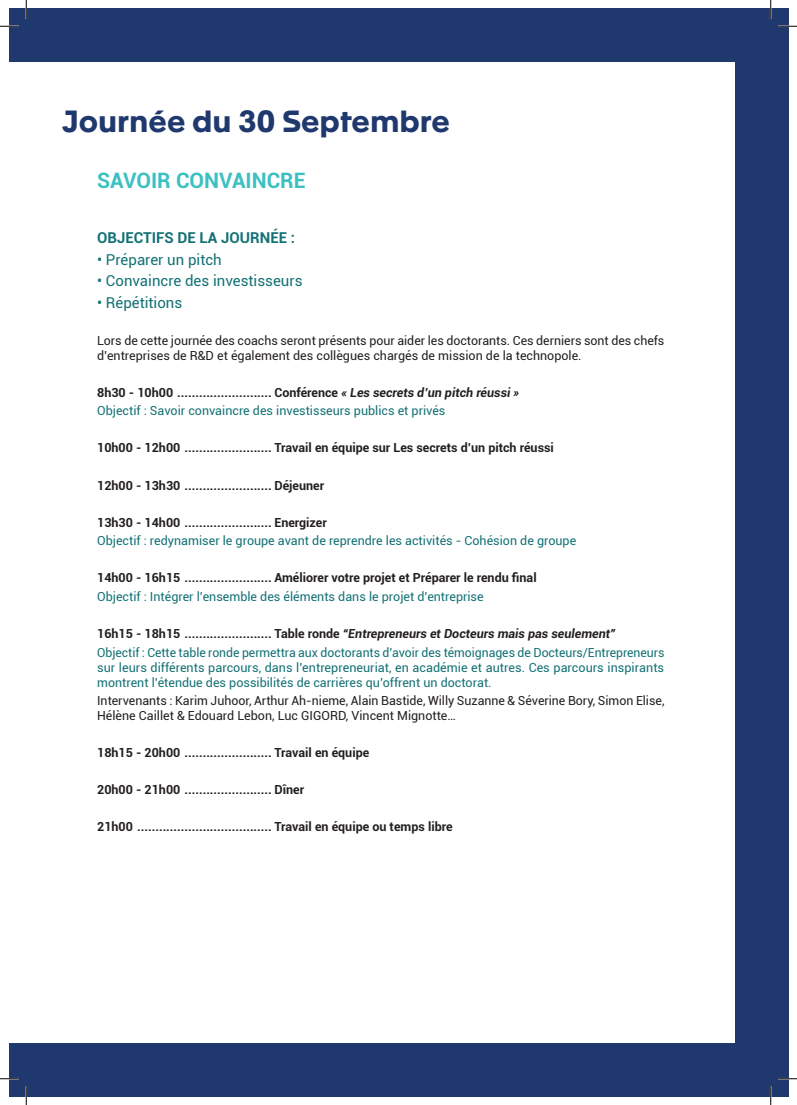
<style>
.page{position:relative;width:797px;height:1105px;background:#fff}
.page>*{position:absolute;margin:0;border:0;box-sizing:border-box;transform-origin:0 0}
.t1{font:700 30px "Apax";color:#1f386d}
.t2{font:700 21.25px "Roboto";color:#3cc0c2}
.t3{font:15px "Roboto";color:#137175}
.t4{font:700 15px "Roboto";color:#137175}
.t5{font:12.5px/18.5px "Roboto";color:#137175}
.t6{font:700 12.5px "Roboto";color:#231f20}
.t7{font:12.5px/15px "Roboto";color:#231f20}
.s1{font-weight:700;color:#231f20}
.s2{font-weight:700;font-style:italic;color:#231f20}
</style>
<div class="page">
<div style="left:9px;top:9px;width:779px;height:53px;background:#1f386d"></div>
<div style="left:9px;top:1043px;width:779px;height:53px;background:#1f386d"></div>
<div style="left:735px;top:9px;width:53px;height:1087px;background:#1f386d"></div>
<svg style="left:0;top:25px;width:19px;height:2px"></svg>
<svg style="left:778px;top:25px;width:19px;height:2px"></svg>
<svg style="left:0;top:1078px;width:19px;height:1px"></svg>
<svg style="left:778px;top:1078px;width:19px;height:1px"></svg>
<svg style="left:25px;top:0;width:2px;height:19px"></svg>
<svg style="left:25px;top:1086px;width:2px;height:19px"></svg>
<svg style="left:770px;top:0;width:1px;height:19px"></svg>
<svg style="left:770px;top:1086px;width:1px;height:19px"></svg>
<h1 class="t1" style="left:62px;top:103px;width:390px">Journée du 30 Septembre</h1>
<h2 class="t2" style="left:97px;top:166px;width:210px">SAVOIR CONVAINCRE</h2>
<p class="t4" style="left:97px;top:227px;width:199px">OBJECTIFS DE LA JOURNÉE :</p>
<p class="t3" style="left:97px;top:249px;width:126px">• Préparer un pitch</p>
<p class="t3" style="left:97px;top:270px;width:207px">• Convaincre des investisseurs</p>
<p class="t3" style="left:97px;top:292px;width:87px">• Répétitions</p>
<p class="t7" style="left:97px;top:332px;width:569px">Lors de cette journée des coachs seront présents pour aider les doctorants. Ces derniers sont des chefs d’entreprises de R&amp;D et également des collègues chargés de mission de la technopole.</p>
<p class="t5" style="left:97px;top:383px;width:423px"><span class="s1">8h30 - 10h00 .......................... Conférence</span> <span class="s2">« Les secrets d’un pitch réussi »<br></span>Objectif : Savoir convaincre des investisseurs publics et privés</p>
<p class="t6" style="left:97px;top:439px;width:458px">10h00 - 12h00 ........................ Travail en équipe sur Les secrets d’un pitch réussi</p>
<p class="t6" style="left:97px;top:476px;width:228px">12h00 - 13h30 ........................ Déjeuner</p>
<p class="t6" style="left:97px;top:513px;width:231px">13h30 - 14h00 ........................ Energizer</p>
<p class="t5" style="left:97px;top:531px;width:480px">Objectif : redynamiser le groupe avant de reprendre les activités - Cohésion de groupe</p>
<p class="t6" style="left:97px;top:569px;width:441px">14h00 - 16h15 ........................ Améliorer votre projet et Préparer le rendu final</p>
<p class="t5" style="left:97px;top:587px;width:388px">Objectif : Intégrer l’ensemble des éléments dans le projet d’entreprise</p>
<p class="t5" style="left:97px;top:624px;width:569px"><span class="s1">16h15 - 18h15 ........................ Table ronde</span> <span class="s2">“Entrepreneurs et Docteurs mais pas seulement”<br></span>Objectif : Cette table ronde permettra aux doctorants d’avoir des témoignages de Docteurs/Entrepreneurs</p>
<p class="t5" style="left:97px;top:659px;width:568px;line-height:15px">sur leurs différents parcours, dans l’entrepreneuriat, en académie et autres. Ces parcours inspirants montrent l’étendue des possibilités de carrières qu’offrent un doctorat.</p>
<p class="t7" style="left:97px;top:693px;width:569px">Intervenants : Karim Juhoor, Arthur Ah-nieme, Alain Bastide, Willy Suzanne &amp; Séverine Bory, Simon Elise,<br>Hélène Caillet &amp; Edouard Lebon, Luc GIGORD, Vincent Mignotte…</p>
<p class="t6" style="left:97px;top:744px;width:274px">18h15 - 20h00 ........................ Travail en équipe</p>
<p class="t6" style="left:97px;top:781px;width:208px">20h00 - 21h00 ........................ Dîner</p>
<p class="t6" style="left:97px;top:818px;width:357px">21h00 ..................................... Travail en équipe ou temps libre</p>
</div>
